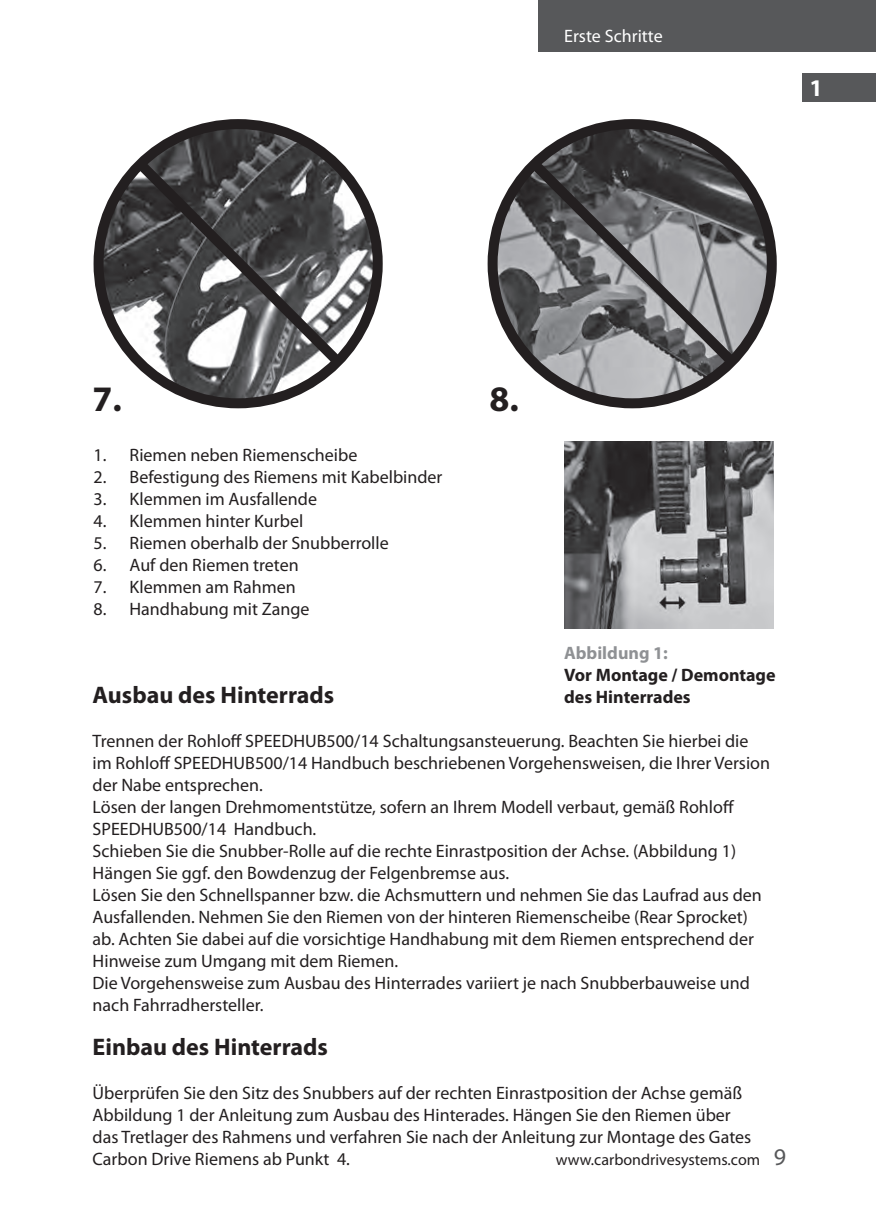
<style>
.page{position:relative;width:876px;height:1225px;background:#fff}
.page>*{position:absolute;margin:0;border:0;box-sizing:border-box;transform-origin:0 0}
.t1{font:700 36px "Myriad Pro";color:#231f20}
.t2{font:700 24px "Myriad Pro";color:#231f20}
.t3{font:24px "Myriad Pro";color:#57585a}
.t4{font:700 24px "Myriad Pro";color:#fff}
.t5{font:18px/22px "Myriad Pro";color:#231f20}
.t6{font:700 18px/22px "Myriad Pro";color:#231f20}
.t7{font:18px "Myriad Pro";color:#fff}
.t8{font:700 18px "Myriad Pro";color:#8f9194}
.t9{font:16px "Myriad Pro";color:#231f20}
</style>
<div class="page">
<div style="left:802px;top:74px;width:74px;height:28px;background:#57585a"></div>
<img style="left:564px;top:441px;width:210px;height:187px">
<div style="left:539px;top:0;width:337px;height:51px;background:#57585a"></div>
<img style="left:98px;top:123px;width:281px;height:280px;border-radius:140px">
<div style="left:94px;top:119px;width:289px;height:289px;border:10px solid #231f20;border-radius:50%"></div>
<svg style="left:127px;top:151px;width:225px;height:224px;background:#656566"></svg>
<img style="left:493px;top:124px;width:279px;height:279px;border-radius:140px">
<div style="left:488px;top:119px;width:289px;height:289px;border:10px solid #231f20;border-radius:50%"></div>
<svg style="left:521px;top:151px;width:225px;height:224px;background:#747476"></svg>
<p class="t7" style="left:564px;top:25px;width:100px">Erste Schritte</p>
<h2 class="t4" style="left:809px;top:72px;width:15px">1</h2>
<h1 class="t1" style="left:93px;top:376px;width:31px">7.</h1>
<h1 class="t1" style="left:489px;top:376px;width:31px">8.</h1>
<p class="t5" style="left:94px;top:443px;width:265px">1. Riemen neben Riemenscheibe</p>
<p class="t5" style="left:94px;top:465px;width:350px">2. Befestigung des Riemens mit Kabelbinder</p>
<p class="t5" style="left:94px;top:487px;width:225px">3. Klemmen im Ausfallende</p>
<p class="t5" style="left:94px;top:509px;width:211px">4. Klemmen hinter Kurbel</p>
<p class="t5" style="left:94px;top:531px;width:297px">5. Riemen oberhalb der Snubberrolle</p>
<p class="t5" style="left:94px;top:553px;width:207px">6. Auf den Riemen treten</p>
<p class="t5" style="left:94px;top:575px;width:204px">7. Klemmen am Rahmen</p>
<p class="t5" style="left:94px;top:597px;width:217px">8. Handhabung mit Zange</p>
<p class="t8" style="left:564px;top:641px;width:105px">Abbildung 1:</p>
<p class="t6" style="left:564px;top:663px;width:213px">Vor Montage / Demontage des Hinterrades</p>
<h2 class="t2" style="left:93px;top:679px;width:243px">Ausbau des Hinterrads</h2>
<p class="t5" style="left:93px;top:729px;width:679px">Trennen der Rohloff SPEEDHUB500/14 Schaltungsansteuerung. Beachten Sie hierbei die im Rohloff SPEEDHUB500/14 Handbuch beschriebenen Vorgehensweisen, die Ihrer Version der Nabe entsprechen.<br>Lösen der langen Drehmomentstütze, sofern an Ihrem Modell verbaut, gemäß Rohloff SPEEDHUB500/14 Handbuch.<br>Schieben Sie die Snubber-Rolle auf die rechte Einrastposition der Achse. (Abbildung 1)<br>Hängen Sie ggf. den Bowdenzug der Felgenbremse aus.<br>Lösen Sie den Schnellspanner bzw. die Achsmuttern und nehmen Sie das Laufrad aus den Ausfallenden. Nehmen Sie den Riemen von der hinteren Riemenscheibe (Rear Sprocket) ab. Achten Sie dabei auf die vorsichtige Handhabung mit dem Riemen entsprechend der Hinweise zum Umgang mit dem Riemen.<br>Die Vorgehensweise zum Ausbau des Hinterrades variiert je nach Snubberbauweise und nach Fahrradhersteller.</p>
<h2 class="t2" style="left:93px;top:1031px;width:237px">Einbau des Hinterrads</h2>
<p class="t5" style="left:93px;top:1081px;width:660px">Überprüfen Sie den Sitz des Snubbers auf der rechten Einrastposition der Achse gemäß Abbildung 1 der Anleitung zum Ausbau des Hinterades. Hängen Sie den Riemen über das Tretlager des Rahmens und verfahren Sie nach der Anleitung zur Montage des Gates Carbon Drive Riemens ab Punkt 4.</p>
<h2 class="t3" style="left:774px;top:1142px;width:14px">9</h2>
<p class="t9" style="left:556px;top:1149px;width:206px">www.carbondrivesystems.com</p>
</div>
